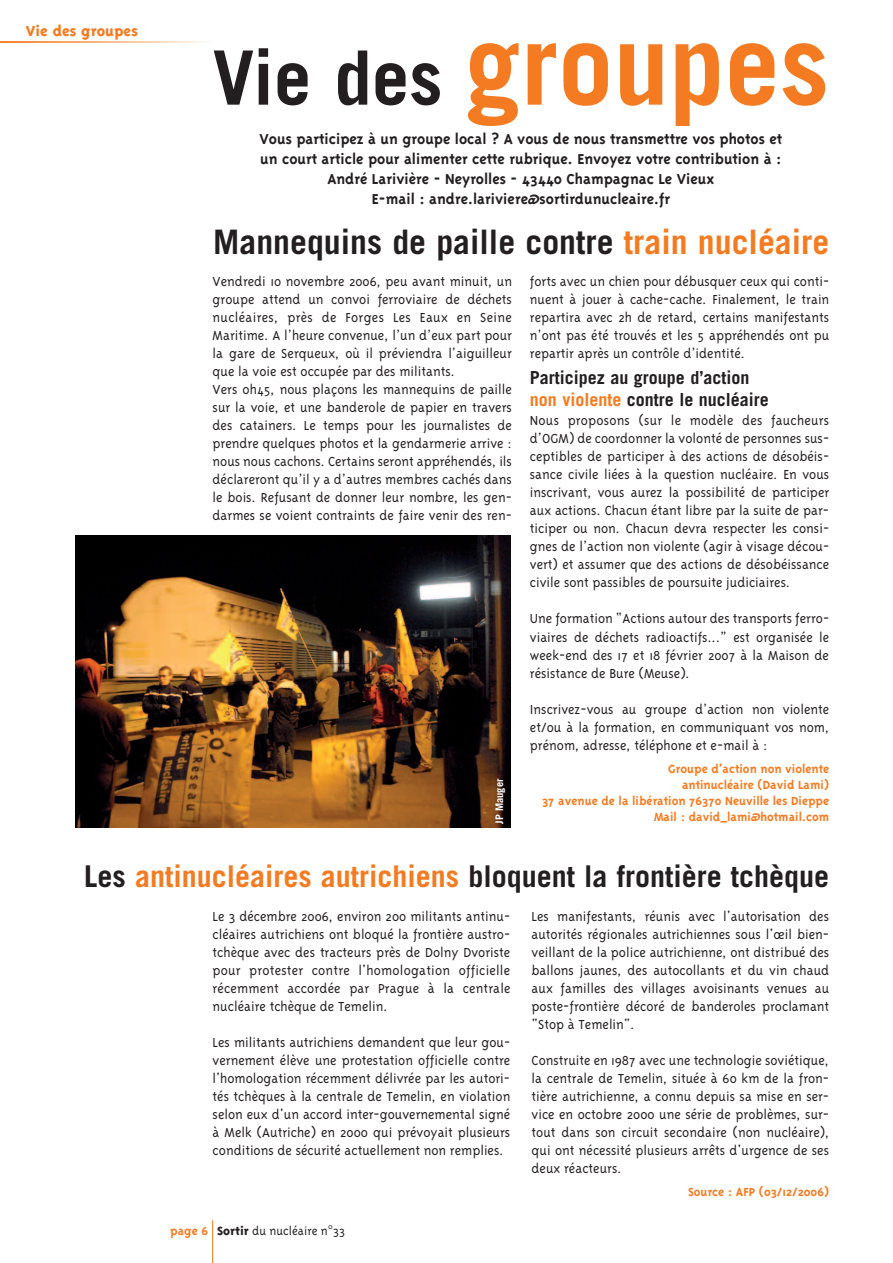
<style>
.page{position:relative;width:893px;height:1263px;background:#fff}
.page>*{position:absolute;margin:0;border:0;box-sizing:border-box;transform-origin:0 0}
.t1{font:700 111px "Trade Gothic";color:#f47b21}
.t2{font:700 33.75px "Trade Gothic";color:#231f20}
.t3{font:700 30px "Trade Gothic";color:#231f20}
.t4{font:700 18px/21.6px "Trade Gothic";color:#231f20}
.t5{font:700 16.5px/19.8px "Triplex";color:#231f20;text-align:center}
.t6{font:800 16.5px "Triplex";color:#f47b21}
.t7{font:300 15px/18px "Triplex";color:#231f20;text-align:justify}
.t8{font:700 13.5px/16.2px "Triplex";color:#f47b21;text-align:right}
.t9{font:300 13.5px "Triplex";color:#231f20}
.t10{font:700 10.5px "Trade Gothic";color:#fff}
.s1{font-size:75px;color:#231f20}
.s2{color:#f47b21}
.s3{font-weight:700;color:#f47b21}
.s4{font-weight:800}
.s5{font-family:"Trade Gothic";font-weight:400}
</style>
<div class="page">
<hr style="left:212px;top:1220px;width:1px;height:43px;background:#f47b21">
<svg style="left:0;top:41px;width:206px;height:2px"></svg>
<img style="left:76px;top:536px;width:434px;height:291px">
<p class="t6" style="left:26px;top:21px;width:114px">Vie des groupes</p>
<h1 class="t1" style="left:213px;top:25px;width:618px"><span class="s1">Vie des</span> groupes</h1>
<p class="t5" style="left:260px;top:129px;width:524px">Vous participez à un groupe local ? A vous de nous transmettre vos photos et un court article pour alimenter cette rubrique. Envoyez votre contribution à :<br>André Larivière - Neyrolles - 43440 Champagnac Le Vieux<br>E-mail : andre.lariviere@sortirdunucleaire.fr</p>
<h2 class="t2" style="left:213px;top:230px;width:617px">Mannequins de paille contre <span class="s2">train nucléaire</span></h2>
<p class="t7" style="left:213px;top:272px;width:301px;text-align:left">Vendredi 10 novembre 2006, peu avant minuit, un groupe attend un convoi ferroviaire de déchets nucléaires, près de Forges Les Eaux en Seine Maritime. A l’heure convenue, l’un d’eux part pour la gare de Serqueux, où il préviendra l’aiguilleur que la voie est occupée par des militants.<br>Vers 0h45, nous plaçons les mannequins de paille sur la voie, et une banderole de papier en travers des catainers. Le temps pour les journalistes de prendre quelques photos et la gendarmerie arrive : nous nous cachons. Certains seront appréhendés, ils déclareront qu’il y a d’autres membres cachés dans le bois. Refusant de donner leur nombre, les gen&shy;darmes se voient contraints de faire venir des ren-</p>
<p class="t7" style="left:530px;top:272px;width:301px">forts avec un chien pour débusquer ceux qui conti&shy;nuent à jouer à cache-cache. Finalement, le train repartira avec 2h de retard, certains manifestants n’ont pas été trouvés et les 5 appréhendés ont pu repartir après un contrôle d’identité.</p>
<p class="t4" style="left:530px;top:368px;width:241px">Participez au groupe d’action <span class="s2">non violente</span> contre le nucléaire</p>
<p class="t7" style="left:530px;top:411px;width:301px">Nous proposons (sur le modèle des faucheurs d’OGM) de coordonner la volonté de personnes sus&shy;ceptibles de participer à des actions de désobéis&shy;sance civile liées à la question nucléaire. En vous inscrivant, vous aurez la possibilité de participer aux actions. Chacun étant libre par la suite de par&shy;ticiper ou non. Chacun devra respecter les consi&shy;gnes de l’action non violente (agir à visage décou&shy;vert) et assumer que des actions de désobéissance civile sont passibles de poursuite judiciaires.</p>
<p class="t7" style="left:530px;top:609px;width:301px">Une formation “Actions autour des transports ferro&shy;viaires de déchets radioactifs...” est organisée le week-end des 17 et 18 février 2007 à la Maison de résistance de Bure (Meuse).</p>
<p class="t7" style="left:530px;top:699px;width:301px">Inscrivez-vous au groupe d’action non violente et/ou à la formation, en communiquant vos nom, prénom, adresse, téléphone et e-mail à :</p>
<p class="t8" style="left:542px;top:760px;width:289px">Groupe d’action non violente<br>antinucléaire (David Lami)<br>37 avenue de la libération 76370 Neuville les Dieppe Mail : david_lami@hotmail.com</p>
<p class="t10" style="left:495px;top:824px;width:47px;rotate:-90deg">JP Mauger</p>
<h3 class="t3" style="left:84px;top:865px;width:746px">Les <span class="s2">antinucléaires autrichiens</span> bloquent la frontière tchèque</h3>
<p class="t7" style="left:213px;top:907px;width:299px">Le 3 décembre 2006, environ 200 militants antinu&shy;cléaires autrichiens ont bloqué la frontière austro&shy;tchèque avec des tracteurs près de Dolny Dvoriste pour protester contre l'homologation officielle récemment accordée par Prague à la centrale nucléaire tchèque de Temelin.</p>
<p class="t7" style="left:213px;top:1033px;width:299px">Les militants autrichiens demandent que leur gou&shy;vernement élève une protestation officielle contre l'homologation récemment délivrée par les autori&shy;tés tchèques à la centrale de Temelin, en violation selon eux d'un accord inter-gouvernemental signé à Melk (Autriche) en 2000 qui prévoyait plusieurs conditions de sécurité actuellement non remplies.</p>
<p class="t9" style="left:170px;top:1223px;width:176px"><span class="s3">page 6</span> <span class="s4">Sortir</span> du nucléaire n<span class="s5">°</span>33</p>
<p class="t7" style="left:531px;top:907px;width:299px">Les manifestants, réunis avec l'autorisation des autorités régionales autrichiennes sous l'œil bien&shy;veillant de la police autrichienne, ont distribué des ballons jaunes, des autocollants et du vin chaud aux familles des villages avoisinants venues au poste-frontière décoré de banderoles proclamant "Stop à Temelin".</p>
<p class="t7" style="left:531px;top:1051px;width:299px">Construite en 1987 avec une technologie soviétique, la centrale de Temelin, située à 60 km de la fron&shy;tière autrichienne, a connu depuis sa mise en ser&shy;vice en octobre 2000 une série de problèmes, sur&shy;tout dans son circuit secondaire (non nucléaire), qui ont nécessité plusieurs arrêts d'urgence de ses deux réacteurs.</p>
<p class="t8" style="left:688px;top:1184px;width:143px">Source : AFP (03/12/2006)</p>
</div>
